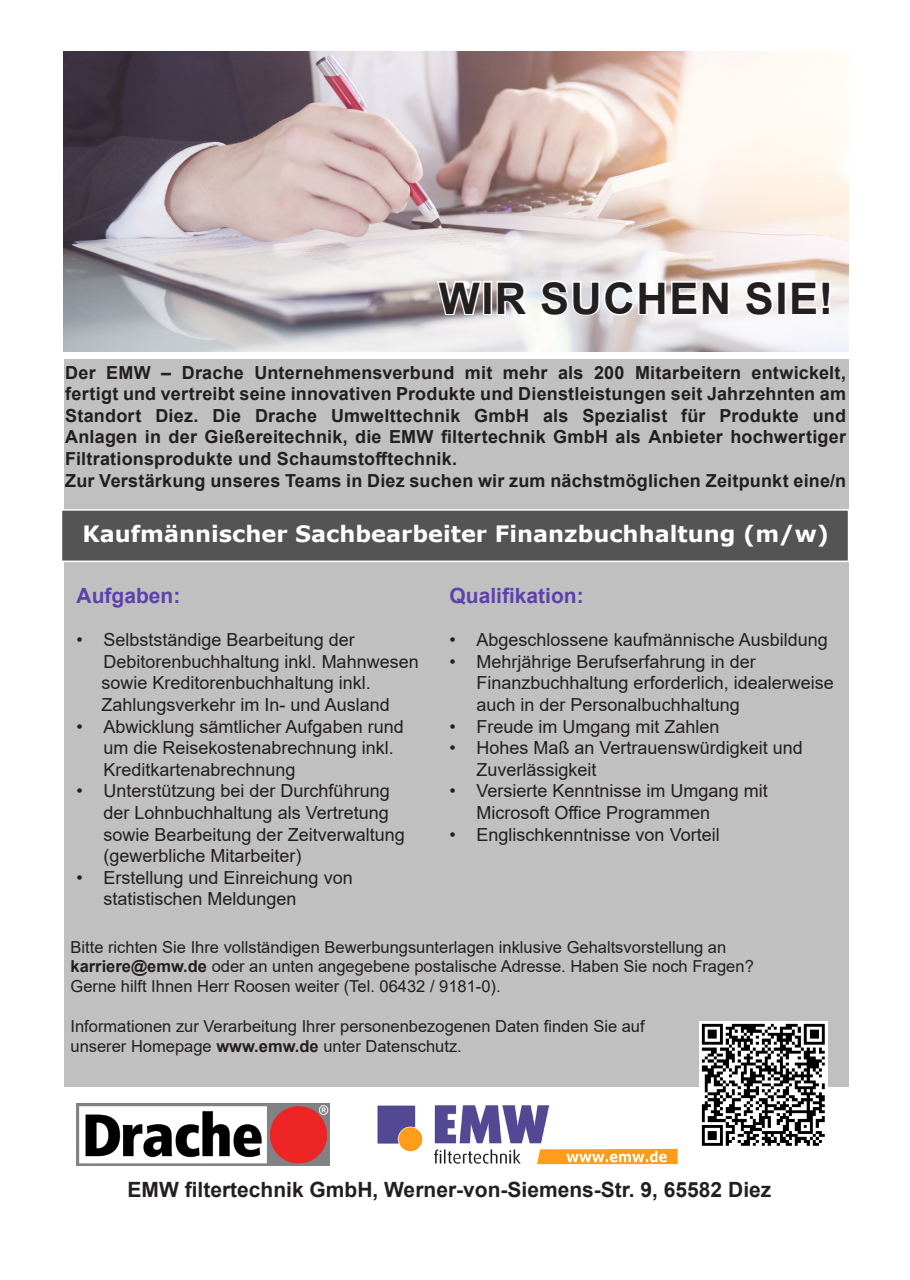
<style>
.page{position:relative;width:910px;height:1280px;background:#fff}
.page>*{position:absolute;margin:0;border:0;box-sizing:border-box;transform-origin:0 0}
.t1{font:700 43.5px "Arial";letter-spacing:.035em;color:#231f20}
.t2{font:700 22.5px "Verdana";color:#fff}
.t3{font:700 21px "Arial";color:#231f20}
.t4{font:700 21px "Arial";color:#5d42ab}
.t5{font:18px/21.6px "Arial";color:#231f20}
.t6{font:700 18px "Arial";letter-spacing:.01em;color:#231f20}
.t7{font:16.5px "Arial";color:#231f20}
.s1{font-weight:700}
</style>
<div class="page">
<div style="left:64px;top:353px;width:784px;height:734px;background:#c0c0c0"></div>
<div style="left:61px;top:509px;width:788px;height:53px;background:#545454;border:2px solid #fff"></div>
<img style="left:377px;top:1105px;width:301px;height:60px">
<img style="left:700px;top:1021px;width:127px;height:125px">
<div style="left:9px;top:349px;width:892px;height:9px;background:#fff"></div>
<img style="left:77px;top:1104px;width:252px;height:61px">
<img style="left:64px;top:52px;width:784px;height:300px">
<svg style="left:435px;top:279px;width:49px;height:38px"></svg>
<div style="left:483px;top:281px;width:9px;height:34px;border:3px solid #fff"></div>
<svg style="left:495px;top:279px;width:37px;height:39px"></svg>
<svg style="left:538px;top:278px;width:193px;height:40px"></svg>
<svg style="left:743px;top:278px;width:32px;height:39px"></svg>
<div style="left:777px;top:281px;width:9px;height:34px;border:3px solid #fff"></div>
<svg style="left:789px;top:279px;width:43px;height:37px"></svg>
<p class="t1" style="left:439px;top:268px;width:396px">WIR SUCHEN SIE!</p>
<p class="t6" style="left:65px;top:360px;width:782px">Der EMW – Drache Unternehmensverbund mit mehr als 200 Mitarbeitern entwickelt,</p>
<p class="t6" style="left:65px;top:381px;width:782px">fertigt und vertreibt seine innovativen Produkte und Dienstleistungen seit Jahrzehnten am</p>
<p class="t6" style="left:65px;top:403px;width:782px">Standort Diez. Die Drache Umwelttechnik GmbH als Spezialist für Produkte und</p>
<p class="t6" style="left:65px;top:424px;width:782px">Anlagen in der Gießereitechnik, die EMW filtertechnik GmbH als Anbieter hochwertiger</p>
<p class="t6" style="left:65px;top:446px;width:393px">Filtrationsprodukte und Schaumstofftechnik.</p>
<p class="t6" style="left:65px;top:468px;width:782px">Zur Verstärkung unseres Teams in Diez suchen wir zum nächstmöglichen Zeitpunkt eine/n</p>
<p class="t2" style="left:82px;top:518px;width:748px">Kaufmännischer Sachbearbeiter Finanzbuchhaltung (m/w)</p>
<p class="t4" style="left:77px;top:581px;width:105px">Aufgaben:</p>
<p class="t5" style="left:104px;top:629px;width:317px;text-indent:-27px">• Selbstständige Bearbeitung der<br>Debitorenbuchhaltung inkl. Mahnwesen</p>
<p class="t5" style="left:102px;top:672px;width:271px">sowie Kreditorenbuchhaltung inkl.</p>
<p class="t5" style="left:102px;top:694px;width:290px">Zahlungsverkehr im In- und Ausland</p>
<p class="t5" style="left:104px;top:715px;width:302px;text-indent:-27px">• Abwicklung sämtlicher Aufgaben rund um die Reisekostenabrechnung inkl.<br>Kreditkartenabrechnung</p>
<p class="t5" style="left:104px;top:780px;width:303px;text-indent:-27px">• Unterstützung bei der Durchführung der Lohnbuchhaltung als Vertretung sowie Bearbeitung der Zeitverwaltung (gewerbliche Mitarbeiter)</p>
<p class="t5" style="left:104px;top:866px;width:251px;text-indent:-27px">• Erstellung und Einreichung von statistischen Meldungen</p>
<p class="t7" style="left:71px;top:935px;width:657px">Bitte richten Sie Ihre vollständigen Bewerbungsunterlagen inklusive Gehaltsvorstellung an</p>
<p class="t7" style="left:71px;top:955px;width:685px"><span class="s1">karriere@emw.de</span> oder an unten angegebene postalische Adresse. Haben Sie noch Fragen?</p>
<p class="t7" style="left:71px;top:975px;width:432px">Gerne hilft Ihnen Herr Roosen weiter (Tel. 06432 / 9181-0).</p>
<p class="t7" style="left:71px;top:1014px;width:576px">Informationen zur Verarbeitung Ihrer personenbezogenen Daten finden Sie auf</p>
<p class="t7" style="left:71px;top:1034px;width:393px">unserer Homepage <span class="s1">www.emw.de</span> unter Datenschutz.</p>
<p class="t4" style="left:450px;top:581px;width:136px">Qualifikation:</p>
<p class="t5" style="left:450px;top:629px;width:380px">• Abgeschlossene kaufmännische Ausbildung</p>
<p class="t5" style="left:477px;top:650px;width:359px;text-indent:-27px">• Mehrjährige Berufserfahrung in der<br>Finanzbuchhaltung erforderlich, idealerweise auch in der Personalbuchhaltung</p>
<p class="t5" style="left:450px;top:715px;width:272px">• Freude im Umgang mit Zahlen</p>
<p class="t5" style="left:477px;top:737px;width:328px;text-indent:-27px">• Hohes Maß an Vertrauenswürdigkeit und<br>Zuverlässigkeit</p>
<p class="t5" style="left:477px;top:780px;width:293px;text-indent:-27px">• Versierte Kenntnisse im Umgang mit<br>Microsoft Office Programmen</p>
<p class="t5" style="left:450px;top:823px;width:272px">• Englischkenntnisse von Vorteil</p>
<p class="t3" style="left:127px;top:1175px;width:645px">EMW filtertechnik GmbH, Werner-von-Siemens-Str. 9, 65582 Diez</p>
</div>
